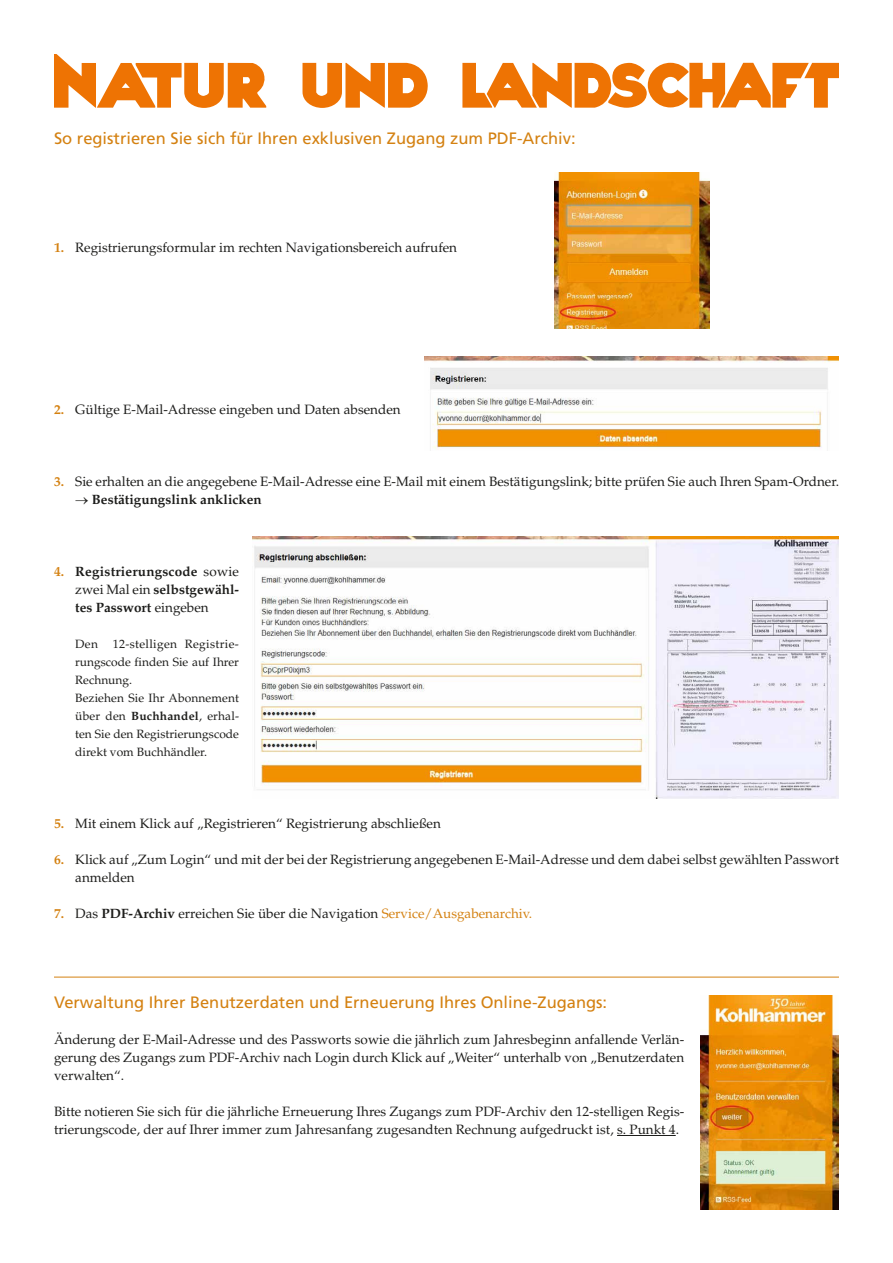
<style>
.page{position:relative;width:893px;height:1263px;background:#fff}
.page>*{position:absolute;margin:0;border:0;box-sizing:border-box;transform-origin:0 0}
.t1{font:16.5px "Frutiger LT";color:#d48111}
.t2{font:13.5px/18px "Palatino LT";color:#1d1d1b}
.t3{font:700 13.5px/18px "Palatino LT";color:#1d1d1b;text-align:justify}
.t4{font:12px/18px "Palatino LT";color:#1d1d1b}
.s1{font-weight:700;color:#d48111}
.s2{color:#d48111}
.s3{font-weight:400}
.s4{font-weight:700}
</style>
<div class="page">
<hr style="left:54px;top:977px;width:785px;height:1px;background:#d48111">
<hr style="left:617px;top:1135px;width:59px;height:1px;background:#1d1d1b">
<svg style="left:54px;top:54px;width:212px;height:54px"></svg>
<svg style="left:302px;top:63px;width:126px;height:45px"></svg>
<svg style="left:462px;top:63px;width:377px;height:45px"></svg>
<img style="left:554px;top:172px;width:155px;height:156px">
<img style="left:252px;top:536px;width:587px;height:262px">
<img style="left:700px;top:995px;width:139px;height:214px">
<img style="left:424px;top:356px;width:415px;height:95px">
<p class="t1" style="left:54px;top:129px;width:523px">So registrieren Sie sich für Ihren exklusiven Zugang zum PDF-Archiv:</p>
<p class="t2" style="left:54px;top:239px;width:405px"><span class="s1">1.</span> Registrierungsformular im rechten Navigationsbereich aufrufen</p>
<p class="t2" style="left:54px;top:401px;width:348px"><span class="s1">2.</span> Gültige E-Mail-Adresse eingeben und Daten absenden</p>
<p class="t2" style="left:54px;top:473px;width:786px"><span class="s1">3.</span> Sie erhalten an die angegebene E-Mail-Adresse eine E-Mail mit einem Bestätigungslink; bitte prüfen Sie auch Ihren Spam-Ordner.</p>
<p class="t3" style="left:75px;top:491px;width:188px">→ Bestätigungslink anklicken</p>
<p class="t3" style="left:75px;top:563px;width:165px;text-indent:-21px"><span class="s2">4.</span> Registrierungscode <span class="s3">sowie zwei Mal ein</span> selbstgewähl&shy;tes Passwort <span class="s3">eingeben</span></p>
<p class="t4" style="left:75px;top:635px;width:165px">Den 12-stelligen Registrie&shy;rungscode finden Sie auf Ihrer<br>Rechnung.<br>Beziehen Sie Ihr Abonnement über den <span class="s4">Buchhandel</span>, erhal&shy;ten Sie den Registrierungscode direkt vom Buchhändler.</p>
<p class="t2" style="left:54px;top:815px;width:388px"><span class="s1">5.</span> Mit einem Klick auf „Registrieren“ Registrierung abschließen</p>
<p class="t2" style="left:75px;top:851px;width:766px;text-indent:-21px"><span class="s1">6.</span> Klick auf „Zum Login“ und mit der bei der Registrierung angegebenen E-Mail-Adresse und dem dabei selbst gewählten Passwort anmelden</p>
<p class="t2" style="left:54px;top:905px;width:480px"><span class="s1">7.</span> Das <span class="s4">PDF-Archiv</span> erreichen Sie über die Navigation <span class="s2">Service/Ausgabenarchiv.</span></p>
<p class="t1" style="left:54px;top:993px;width:555px">Verwaltung Ihrer Benutzerdaten und Erneuerung Ihres Online-Zugangs:</p>
<p class="t2" style="left:54px;top:1031px;width:632px;text-align:justify">Änderung der E-Mail-Adresse und des Passworts sowie die jährlich zum Jahresbeginn anfallende Verlän&shy;gerung des Zugangs zum PDF-Archiv nach Login durch Klick auf „Weiter“ unterhalb von „Benutzerdaten verwalten“.</p>
<p class="t2" style="left:54px;top:1103px;width:632px">Bitte notieren Sie sich für die jährliche Erneuerung Ihres Zugangs zum PDF-Archiv den 12-stelligen Regis&shy;trierungscode, der auf Ihrer immer zum Jahresanfang zugesandten Rechnung aufgedruckt ist, s. Punkt 4.</p>
</div>
